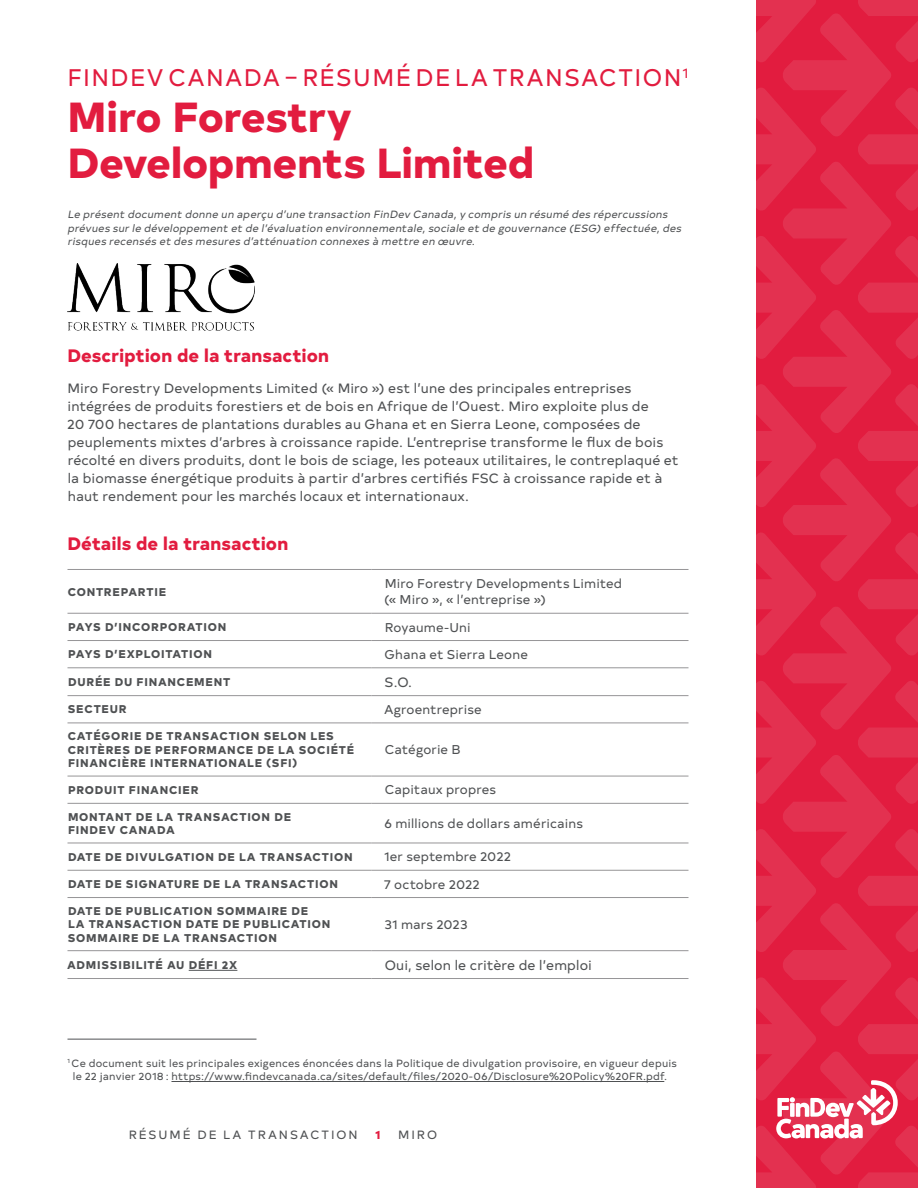
<style>
.page{position:relative;width:918px;height:1188px;background:#fff}
.page>*{position:absolute;margin:0;border:0;box-sizing:border-box;transform-origin:0 0}
.t1{font:800 42px/46.2px "Typold";letter-spacing:-.005em;color:#e21c3f}
.H1_-_Accent{font:24px "Typold";letter-spacing:.06em;color:#e21c3f}
.t2{font:800 18px "Typold";letter-spacing:.005em;color:#e21c3f}
.Body_copy{font:13.5px/18px "Typold";letter-spacing:.01em;color:#4f5153}
.Body_copy-2{font:12.75px/16.5px "Typold";letter-spacing:.01em;color:#4f5153}
.t3{font:12px "Typold";letter-spacing:.165em;color:#4f5153}
.t4{font:800 12px "Typold";color:#e21c3f}
.Table_-_Category{font:800 11.25px/13.5px "Typold";letter-spacing:.07em;color:#4f5153}
.Intro_paragraph{font:italic 10.5px/13.5px "Typold";color:#4f5153}
.Source_-_With_Rule{font:10.5px/13.5px "Typold";letter-spacing:.02em;color:#4f5153;text-align:center}
</style>
<div class="page">
<svg style="left:756px;top:0;width:162px;height:1188px;background:#e2294a"></svg>
<hr style="left:68px;top:569px;width:303px;height:1px;background:#969597">
<hr style="left:371px;top:569px;width:317px;height:1px;background:#969597">
<hr style="left:68px;top:613px;width:303px;height:1px;background:#969597">
<hr style="left:371px;top:613px;width:317px;height:1px;background:#969597">
<hr style="left:68px;top:640px;width:303px;height:1px;background:#969597">
<hr style="left:371px;top:640px;width:317px;height:1px;background:#969597">
<hr style="left:68px;top:667px;width:303px;height:1px;background:#969597">
<hr style="left:371px;top:667px;width:317px;height:1px;background:#969597">
<hr style="left:68px;top:695px;width:303px;height:1px;background:#969597">
<hr style="left:371px;top:695px;width:317px;height:1px;background:#969597">
<hr style="left:68px;top:723px;width:303px;height:1px;background:#969597">
<hr style="left:371px;top:723px;width:317px;height:1px;background:#969597">
<hr style="left:68px;top:776px;width:303px;height:1px;background:#969597">
<hr style="left:371px;top:776px;width:317px;height:1px;background:#969597">
<hr style="left:68px;top:803px;width:303px;height:1px;background:#969597">
<hr style="left:371px;top:803px;width:317px;height:1px;background:#969597">
<hr style="left:68px;top:843px;width:303px;height:1px;background:#969597">
<hr style="left:371px;top:843px;width:317px;height:1px;background:#969597">
<hr style="left:68px;top:870px;width:303px;height:1px;background:#969597">
<hr style="left:371px;top:870px;width:317px;height:1px;background:#969597">
<hr style="left:68px;top:897px;width:303px;height:1px;background:#969597">
<hr style="left:371px;top:897px;width:317px;height:1px;background:#969597">
<hr style="left:68px;top:950px;width:303px;height:1px;background:#969597">
<hr style="left:371px;top:950px;width:317px;height:1px;background:#969597">
<hr style="left:68px;top:978px;width:303px;height:1px;background:#969597">
<hr style="left:371px;top:978px;width:317px;height:1px;background:#969597">
<hr style="left:189px;top:970px;width:48px;height:1px;background:#4f5153">
<img style="left:67px;top:263px;width:188px;height:68px">
<hr style="left:68px;top:1039px;width:188px;height:1px;background:#4f5153">
<hr style="left:171px;top:1081px;width:493px;height:1px;background:#4f5153">
<p class="H1_-_Accent" style="left:68px;top:58px;width:623px">FINDEV CANADA – RÉSUMÉ DE LA TRANSACTION<sup>1</sup></p>
<h1 class="t1" style="left:68px;top:89px;width:468px">Miro Forestry<br>Developments Limited</h1>
<p class="Intro_paragraph" style="left:68px;top:207px;width:618px">Le présent document donne un aperçu d’une transaction FinDev Canada,y compris un résumé des répercussions prévues surle développement et de l’évaluation environnementale,sociale et de gouvernance (ESG)effectuée,des risques recensés et des mesures d’atténuation connexes à mettre en œuvre.</p>
<h2 class="t2" style="left:68px;top:340px;width:263px">Description de la transaction</h2>
<p class="Body_copy" style="left:67px;top:378px;width:613px">Miro Forestry Developments Limited (« Miro ») est l’une des principales entreprises intégrées de produits forestiers et de bois en Afrique de l’Ouest. Miro exploite plus de<br>20 700 hectares de plantations durables au Ghana et en Sierra Leone, composées de peuplements mixtes d’arbres à croissance rapide. L’entreprise transforme le flux de bois récolté en divers produits, dont le bois de sciage, les poteaux utilitaires, le contreplaqué et la biomasse énergétique produits à partir d’arbres certifiés FSC à croissance rapide et à haut rendement pour les marchés locaux et internationaux.</p>
<h2 class="t2" style="left:68px;top:528px;width:222px">Détails de la transaction</h2>
<p class="Table_-_Category" style="left:68px;top:584px;width:100px">CONTREPARTIE</p>
<p class="Body_copy-2" style="left:384px;top:574px;width:239px">Miro Forestry Developments Limited (« Miro », « l’entreprise »)</p>
<p class="Table_-_Category" style="left:68px;top:619px;width:160px">PAYS D’INCORPORATION</p>
<p class="Body_copy-2" style="left:385px;top:618px;width:87px">Royaume‑Uni</p>
<p class="Table_-_Category" style="left:68px;top:646px;width:145px">PAYS D’EXPLOITATION</p>
<p class="Body_copy-2" style="left:385px;top:645px;width:145px">Ghana et Sierra Leone</p>
<p class="Table_-_Category" style="left:68px;top:674px;width:164px">DURÉE DU FINANCEMENT</p>
<p class="Body_copy" style="left:385px;top:672px;width:29px">S.O.</p>
<p class="Table_-_Category" style="left:68px;top:701px;width:60px">SECTEUR</p>
<p class="Body_copy-2" style="left:384px;top:700px;width:99px">Agroentreprise</p>
<p class="Table_-_Category" style="left:68px;top:728px;width:288px">CATÉGORIE DE TRANSACTION SELON LES<br>CRITÈRES DE PERFORMANCE DE LA SOCIÉTÉ<br>FINANCIÈRE INTERNATIONALE (SFI)</p>
<p class="Body_copy-2" style="left:385px;top:740px;width:77px">Catégorie B</p>
<p class="Table_-_Category" style="left:68px;top:782px;width:132px">PRODUIT FINANCIER</p>
<p class="Body_copy-2" style="left:385px;top:781px;width:113px">Capitaux propres</p>
<p class="Table_-_Category" style="left:68px;top:809px;width:225px">MONTANT DE LA TRANSACTION DE<br>FINDEV CANADA</p>
<p class="Body_copy-2" style="left:384px;top:814px;width:200px">6 millions de dollars américains</p>
<p class="Table_-_Category" style="left:68px;top:849px;width:286px">DATE DE DIVULGATION DE LA TRANSACTION</p>
<p class="Body_copy-2" style="left:384px;top:848px;width:128px">1er septembre 2022</p>
<p class="Table_-_Category" style="left:68px;top:876px;width:271px">DATE DE SIGNATURE DE LA TRANSACTION</p>
<p class="Body_copy-2" style="left:384px;top:875px;width:97px">7 octobre 2022</p>
<p class="Table_-_Category" style="left:68px;top:903px;width:264px">DATE DE PUBLICATION SOMMAIRE DE<br>LA TRANSACTION DATE DE PUBLICATION<br>SOMMAIRE DE LA TRANSACTION</p>
<p class="Body_copy-2" style="left:385px;top:915px;width:85px">31 mars 2023</p>
<p class="Table_-_Category" style="left:67px;top:957px;width:172px">ADMISSIBILITÉ AU DÉFI 2X</p>
<p class="Body_copy" style="left:385px;top:955px;width:209px">Oui, selon le critère de l’emploi</p>
<p class="Source_-_With_Rule" style="left:68px;top:1055px;width:611px"><sup>1</sup> Ce document suit les principales exigences énoncées dans la Politique de divulgation provisoire, en vigueur depuis le 22 janvier 2018 : https://www.findevcanada.ca/sites/default/files/2020-06/Disclosure%20Policy%20FR.pdf.</p>
<p class="t3" style="left:129px;top:1125px;width:231px">RÉSUMÉ DE LA TRANSACTION</p>
<p class="t4" style="left:375px;top:1124px;width:7px">1</p>
<p class="t3" style="left:398px;top:1125px;width:40px">MIRO</p>
</div>
